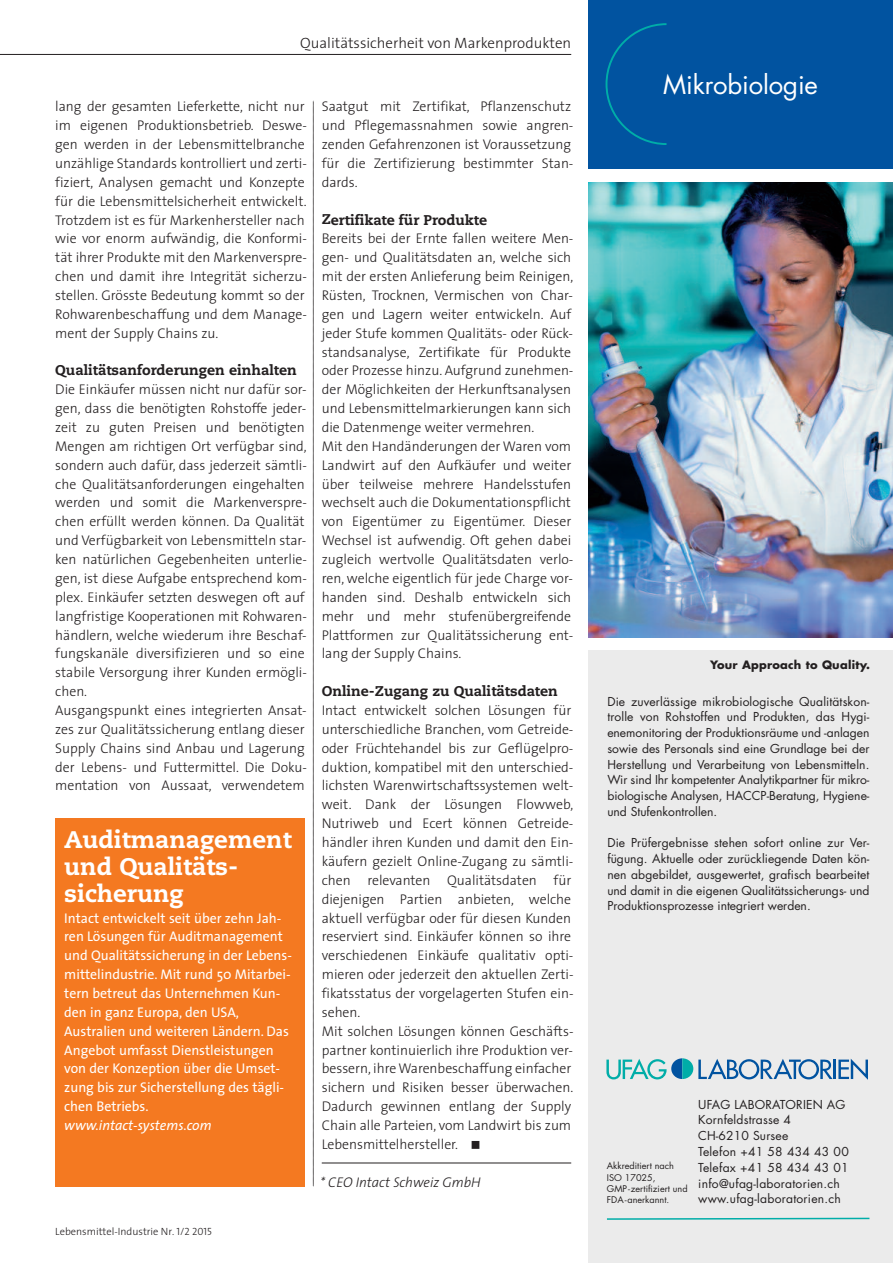
<style>
.page{position:relative;width:893px;height:1263px;background:#fff}
.page>*{position:absolute;margin:0;border:0;box-sizing:border-box;transform-origin:0 0}
.t1{font:25.5px "Futura";letter-spacing:-.005em;color:#fff}
.t2{font:800 24px/27px "Caecilia";color:#fff}
.t3{font:300 15px "The Sans";color:#231f20}
.t4{font:300 14.1px/18.9px "The Sans";color:#231f20}
.t5{font:14.1px/18.9px "The Sans";color:#fff}
.t6{font:800 14.1px "Caecilia";color:#231f20}
.t7{font:italic 14.1px "The Sans";color:#fff}
.t8{font:italic 300 14.1px "The Sans";color:#231f20}
.t9{font:12px/15.8px "Futura";letter-spacing:.01em;color:#231f20;text-align:justify}
.t10{font:700 11.25px "Futura";letter-spacing:.02em;color:#231f20}
.t11{font:300 10.5px "The Sans";color:#231f20}
.t12{font:9px/11.2px "Futura";color:#231f20}
.s1{font-family:"The Sans Light Caps";font-weight:400}
</style>
<div class="page">
<hr style="left:0;top:54px;width:571px;height:1px;background:#231f20">
<svg style="left:313px;top:101px;width:1px;height:1086px"></svg>
<div style="left:55px;top:818px;width:250px;height:368px;background:#f47921"></div>
<hr style="left:322px;top:1163px;width:249px;height:1px;background:#231f20">
<div style="left:588px;top:651px;width:305px;height:612px;background:#ebebeb"></div>
<img style="left:588px;top:182px;width:305px;height:455px">
<svg style="left:606px;top:1058px;width:262px;height:22px"></svg>
<svg style="left:607px;top:1217px;width:263px;height:3px"></svg>
<div style="left:588px;top:0;width:305px;height:169px;background:#0153a0"></div>
<svg style="left:605px;top:23px;width:61px;height:122px"></svg>
<p class="t3" style="left:300px;top:37px;width:272px">Qualitätssicherheit von Markenprodukten</p>
<p class="t4" style="left:55px;top:98px;width:253px">lang der gesamten Lieferkette, nicht nur im eigenen Produktionsbetrieb. Deswe&shy;gen werden in der Lebensmittelbranche unzählige Standards kontrolliert und zerti&shy;fiziert, Analysen gemacht und Konzepte für die Lebensmittelsicherheit entwickelt.<br>Trotzdem ist es für Markenhersteller nach wie vor enorm aufwändig, die Konformi&shy;tät ihrer Produkte mit den Markenverspre&shy;chen und damit ihre Integrität sicherzu&shy;stellen. Grösste Bedeutung kommt so der Rohwarenbeschaffung und dem Manage&shy;ment der Supply Chains zu.</p>
<p class="t6" style="left:55px;top:365px;width:243px">Qualitätsanforderungen einhalten</p>
<p class="t4" style="left:55px;top:381px;width:253px">Die Einkäufer müssen nicht nur dafür sor&shy;gen, dass die benötigten Rohstoffe jeder&shy;zeit zu guten Preisen und benötigten Mengen am richtigen Ort verfügbar sind, sondern auch dafür, dass jederzeit sämtli&shy;che Qualitätsanforderungen eingehalten werden und somit die Markenverspre&shy;chen erfüllt werden können. Da Qualität und Verfügbarkeit von Lebensmitteln star&shy;ken natürlichen Gegebenheiten unterlie&shy;gen, ist diese Aufgabe entsprechend kom&shy;plex. Einkäufer setzten deswegen oft auf langfristige Kooperationen mit Rohwaren&shy;händlern, welche wiederum ihre Beschaf&shy;fungskanäle diversifizieren und so eine stabile Versorgung ihrer Kunden ermögli&shy;chen.<br>Ausgangspunkt eines integrierten Ansat&shy;zes zur Qualitätssicherung entlang dieser Supply Chains sind Anbau und Lagerung der Lebens- und Futtermittel. Die Doku&shy;mentation von Aussaat, verwendetem</p>
<h2 class="t2" style="left:64px;top:829px;width:229px">Auditmanagement und Qualitäts&shy;sicherung</h2>
<p class="t5" style="left:64px;top:910px;width:229px">Intact entwickelt seit über zehn Jah&shy;ren Lösungen für Auditmanagement und Qualitätssicherung in der Lebens&shy;mittelindustrie. Mit rund 50 Mitarbei&shy;tern betreut das Unternehmen Kun&shy;den in ganz Europa, den USA, Australien und weiteren Ländern. Das Angebot umfasst Dienstleistungen von der Konzeption über die Umset&shy;zung bis zur Sicherstellung des tägli&shy;chen Betriebs.</p>
<p class="t7" style="left:64px;top:1120px;width:149px">www.intact-systems.com</p>
<p class="t4" style="left:322px;top:98px;width:253px">Saatgut mit Zertifikat, Pflanzenschutz und Pflegemassnahmen sowie angren&shy;zenden Gefahrenzonen ist Voraussetzung für die Zertifizierung bestimmter Stan&shy;dards.</p>
<p class="t6" style="left:322px;top:214px;width:167px">Zertifikate für Produkte</p>
<p class="t4" style="left:322px;top:231px;width:253px">Bereits bei der Ernte fallen weitere Men&shy;gen- und Qualitätsdaten an, welche sich mit der ersten Anlieferung beim Reinigen, Rüsten, Trocknen, Vermischen von Char&shy;gen und Lagern weiter entwickeln. Auf jeder Stufe kommen Qualitäts- oder Rück&shy;standsanalyse, Zertifikate für Produkte oder Prozesse hinzu. Aufgrund zunehmen&shy;der Möglichkeiten der Herkunftsanalysen und Lebensmittelmarkierungen kann sich die Datenmenge weiter vermehren.<br>Mit den Handänderungen der Waren vom Landwirt auf den Aufkäufer und weiter über teilweise mehrere Handelsstufen wechselt auch die Dokumentationspflicht von Eigentümer zu Eigentümer. Dieser Wechsel ist aufwendig. Oft gehen dabei zugleich wertvolle Qualitätsdaten verlo&shy;ren, welche eigentlich für jede Charge vor&shy;handen sind. Deshalb entwickeln sich mehr und mehr stufenübergreifende Plattformen zur Qualitätssicherung ent&shy;lang der Supply Chains.</p>
<p class="t6" style="left:322px;top:685px;width:238px">Online-Zugang zu Qualitätsdaten</p>
<p class="t4" style="left:322px;top:702px;width:253px">Intact entwickelt solchen Lösungen für unterschiedliche Branchen, vom Getreide&shy;oder Früchtehandel bis zur Geflügelpro&shy;duktion, kompatibel mit den unterschied&shy;lichsten Warenwirtschaftssystemen welt&shy;weit. Dank der Lösungen Flowweb, Nutriweb und Ecert können Getreide&shy;händler ihren Kunden und damit den Ein&shy;käufern gezielt Online-Zugang zu sämtli&shy;chen relevanten Qualitätsdaten für diejenigen Partien anbieten, welche aktuell verfügbar oder für diesen Kunden reserviert sind. Einkäufer können so ihre verschiedenen Einkäufe qualitativ opti&shy;mieren oder jederzeit den aktuellen Zerti&shy;fikatsstatus der vorgelagerten Stufen ein&shy;sehen.<br>Mit solchen Lösungen können Geschäfts&shy;partner kontinuierlich ihre Produktion ver&shy;bessern, ihre Warenbeschaffung einfacher sichern und Risiken besser überwachen.<br>Dadurch gewinnen entlang der Supply Chain alle Parteien, vom Landwirt bis zum Lebensmittelhersteller. ■</p>
<p class="t8" style="left:320px;top:1176px;width:162px">* CEO Intact Schweiz GmbH</p>
<p class="t11" style="left:55px;top:1227px;width:158px">Lebensmittel-Industrie Nr. <span class="s1">1/2 2015</span></p>
<h1 class="t1" style="left:663px;top:73px;width:156px">Mikrobiologie</h1>
<p class="t10" style="left:710px;top:660px;width:161px">Your Approach to Quality.</p>
<p class="t9" style="left:607px;top:694px;width:264px">Die zuverlässige mikrobiologische Qualitätskon&shy;trolle von Rohstoffen und Produkten, das Hygi&shy;enemonitoring der Produktionsräume und -anlagen sowie des Personals sind eine Grundlage bei der Herstellung und Verarbeitung von Lebensmitteln.<br>Wir sind Ihr kompetenter Analytikpartner für mikro&shy;biologische Analysen, HACCP-Beratung, Hygiene&shy;und Stufenkontrollen.</p>
<p class="t9" style="left:607px;top:836px;width:264px">Die Prüfergebnisse stehen sofort online zur Ver&shy;fügung. Aktuelle oder zurückliegende Daten kön&shy;nen abgebildet, ausgewertet, grafisch bearbeitet und damit in die eigenen Qualitätssicherungs- und Produktionsprozesse integriert werden.</p>
<p class="t12" style="left:607px;top:1161px;width:82px">Akkreditiert nach<br>ISO 17025,<br>GMP-zertifiziert und<br>FDA-anerkannt.</p>
<p class="t9" style="left:698px;top:1097px;width:152px;text-align:left">UFAG LABORATORIEN AG<br>Kornfeldstrasse 4<br>CH-6210 Sursee<br>Telefon +41 58 434 43 00<br>Telefax +41 58 434 43 01 info@ufag-laboratorien.ch www.ufag-laboratorien.ch</p>
</div>
